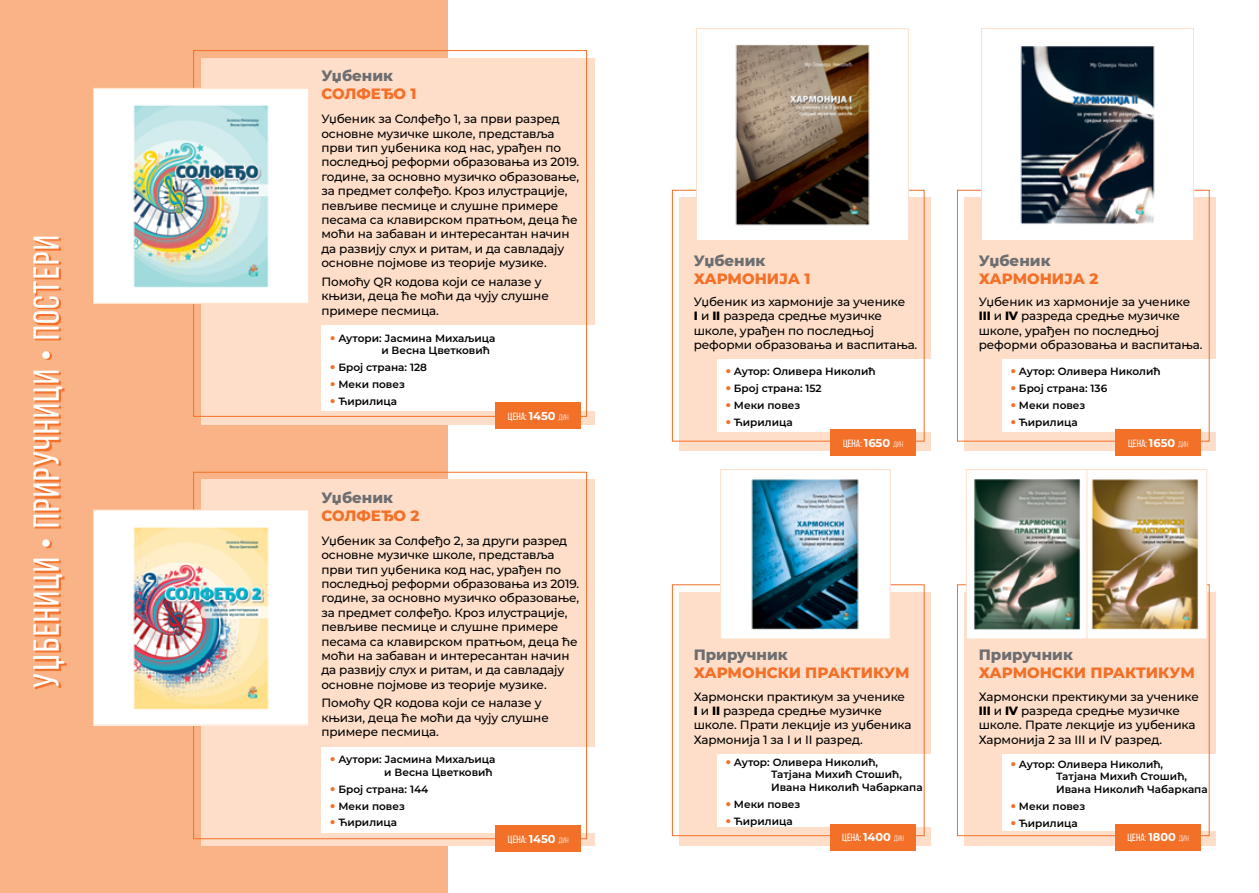
<style>
.page{position:relative;width:1259px;height:893px;background:#fff}
.page>*{position:absolute;margin:0;border:0;box-sizing:border-box;transform-origin:0 0}
.t1{font:36px "Bebas Neue";letter-spacing:.04em;color:#fff}
.t2{font:800 15px "Montserrat";color:#f37029}
.t3{font:800 15px "Montserrat";color:#6d6e71}
.t4{font:500 12px/14.4px "Montserrat";letter-spacing:-.01em;color:#000}
.t5{font:600 10.5px/16.8px "Montserrat";color:#000}
.t6{font:10.5px "Bebas Neue";color:#fff}
.s1{font-family:"Myriad Pro";font-stretch:condensed;font-size:37.5px}
.s2{font-family:"Montserrat";font-weight:700;font-size:11.4px}
.s3{font-size:8.1px}
.s4{font-weight:800}
</style>
<div class="page">
<div style="left:0;top:0;width:448px;height:893px;background:#fab387"></div>
<svg style="left:35px;top:239px;width:32px;height:451px"></svg>
<div style="left:201px;top:58px;width:393px;height:367px;background:#fedec8"></div>
<div style="left:201px;top:480px;width:393px;height:366px;background:#fedec8"></div>
<div style="left:321px;top:325px;width:273px;height:86px;background:#fff"></div>
<div style="left:321px;top:747px;width:273px;height:85px;background:#fff"></div>
<img style="left:95px;top:90px;width:212px;height:212px">
<div style="left:93px;top:88px;width:216px;height:216px;border:1px solid #fedec8"></div>
<img style="left:95px;top:512px;width:212px;height:211px">
<div style="left:93px;top:510px;width:216px;height:215px;border:1px solid #fedec8"></div>
<div style="left:495px;top:402px;width:86px;height:27px;background:#f37029"></div>
<div style="left:495px;top:825px;width:86px;height:27px;background:#f37029"></div>
<div style="left:679px;top:198px;width:252px;height:253px;background:#fedec8"></div>
<div style="left:679px;top:592px;width:252px;height:254px;background:#fedec8"></div>
<div style="left:964px;top:198px;width:252px;height:253px;background:#fedec8"></div>
<div style="left:964px;top:592px;width:252px;height:254px;background:#fedec8"></div>
<div style="left:717px;top:360px;width:214px;height:72px;background:#fff"></div>
<div style="left:717px;top:754px;width:214px;height:72px;background:#fff"></div>
<div style="left:1002px;top:360px;width:214px;height:72px;background:#fff"></div>
<div style="left:1002px;top:754px;width:214px;height:76px;background:#fff"></div>
<div style="left:672px;top:190px;width:252px;height:251px;border:1px solid #f37029"></div>
<div style="left:672px;top:584px;width:252px;height:252px;border:1px solid #f37029"></div>
<div style="left:957px;top:190px;width:252px;height:251px;border:1px solid #f37029"></div>
<div style="left:957px;top:584px;width:252px;height:252px;border:1px solid #f37029"></div>
<div style="left:830px;top:429px;width:86px;height:27px;background:#f37029"></div>
<div style="left:830px;top:824px;width:86px;height:26px;background:#f37029"></div>
<div style="left:1115px;top:429px;width:86px;height:27px;background:#f37029"></div>
<div style="left:1115px;top:824px;width:86px;height:26px;background:#f37029"></div>
<svg style="left:695px;top:28px;width:214px;height:212px"></svg>
<svg style="left:720px;top:469px;width:171px;height:170px"></svg>
<svg style="left:980px;top:28px;width:214px;height:212px"></svg>
<img style="left:965px;top:469px;width:242px;height:170px">
<h1 class="t1" style="left:27px;top:688px;width:454px;rotate:-90deg">у<span class="s1">Џ</span>беници • приручници • постери</h1>
<p class="t3" style="left:321px;top:65px;width:73px">Уџбеник</p>
<p class="t2" style="left:321px;top:83px;width:97px">СОЛФЕЂО 1</p>
<p class="t4" style="left:321px;top:111px;width:259px">Уџбеник за Солфеђо 1, за први разред основне музичке школе, представља први тип уџбеника код нас, урађен по последњој реформи образовања из 2019. године, за основно музичко образовање, за предмет солфеђо. Кроз илустрације, певљиве песмице и слушне примере песама са клавирском пратњом, деца ће моћи на забаван и интересантан начин да развију слух и ритам, и да савладају основне појмове из теорије музике.</p>
<p class="t4" style="left:321px;top:274px;width:229px">Помоћу QR кодова који се налазе у књизи, деца ће моћи да чују слушне примере песмица.</p>
<p class="t5" style="left:381px;top:331px;width:116px;line-height:12.6px;text-indent:-43px">Аутори: Јасмина Михаљица и Весна Цветковић</p>
<p class="t5" style="left:338px;top:358px;width:90px">Број страна: 128<br>Меки повез<br>Ћирилица</p>
<p class="t6" style="left:508px;top:410px;width:62px">ЦЕНА: <span class="s2">1450</span> <span class="s3">дин</span></p>
<p class="t3" style="left:321px;top:486px;width:73px">Уџбеник</p>
<p class="t2" style="left:321px;top:504px;width:100px">СОЛФЕЂО 2</p>
<p class="t4" style="left:321px;top:533px;width:259px">Уџбеник за Солфеђо 2, за други разред основне музичке школе, представља први тип уџбеника код нас, урађен по последњој реформи образовања из 2019. године, за основно музичко образовање, за предмет солфеђо. Кроз илустрације, певљиве песмице и слушне примере песама са клавирском пратњом, деца ће моћи на забаван и интересантан начин да развију слух и ритам, и да савладају основне појмове из теорије музике.</p>
<p class="t4" style="left:321px;top:695px;width:229px">Помоћу QR кодова који се налазе у књизи, деца ће моћи да чују слушне примере песмица.</p>
<p class="t5" style="left:338px;top:753px;width:159px;line-height:12.6px;text-align:right">Аутори: Јасмина Михаљица и Весна Цветковић</p>
<p class="t5" style="left:338px;top:780px;width:91px">Број страна: 144<br>Меки повез<br>Ћирилица</p>
<p class="t6" style="left:508px;top:833px;width:62px">ЦЕНА: <span class="s2">1450</span> <span class="s3">дин</span></p>
<p class="t3" style="left:693px;top:249px;width:73px">Уџбеник</p>
<p class="t2" style="left:693px;top:267px;width:118px">ХАРМОНИЈА 1</p>
<p class="t4" style="left:693px;top:294px;width:225px">Уџбеник из хармоније за ученике<br><span class="s4">I</span> и <span class="s4">II</span> разреда средње музичке школе, урађен по последњој реформи образовања и васпитања.</p>
<p class="t5" style="left:734px;top:363px;width:143px">Аутор: Оливера Николић<br>Број страна: 152<br>Меки повез<br>Ћирилица</p>
<p class="t6" style="left:843px;top:437px;width:62px">ЦЕНА: <span class="s2">1650</span> <span class="s3">дин</span></p>
<p class="t3" style="left:978px;top:249px;width:73px">Уџбеник</p>
<p class="t2" style="left:978px;top:267px;width:121px">ХАРМОНИЈА 2</p>
<p class="t4" style="left:978px;top:294px;width:225px">Уџбеник из хармоније за ученике<br><span class="s4">III</span> и <span class="s4">IV</span> разреда средње музичке школе, урађен по последњој реформи образовања и васпитања.</p>
<p class="t5" style="left:1019px;top:363px;width:143px">Аутор: Оливера Николић<br>Број страна: 136<br>Меки повез<br>Ћирилица</p>
<p class="t6" style="left:1128px;top:437px;width:62px">ЦЕНА: <span class="s2">1650</span> <span class="s3">дин</span></p>
<p class="t3" style="left:693px;top:644px;width:96px">Приручник</p>
<p class="t2" style="left:693px;top:662px;width:217px">ХАРМОНСКИ ПРАКТИКУМ</p>
<p class="t4" style="left:693px;top:689px;width:219px">Хармонски практикум за ученике<br><span class="s4">I</span> и <span class="s4">II</span> разреда средње музичке школе. Прати лекције из уџбеника<br>Хармонија 1 за I и II разред.</p>
<p class="t5" style="left:771px;top:755px;width:153px;line-height:12.6px;text-indent:-37px">Аутор: Оливера Николић,<br>Татјана Михић Стошић,<br>Ивана Николић Чабаркапа</p>
<p class="t5" style="left:734px;top:795px;width:68px">Меки повез<br>Ћирилица</p>
<p class="t6" style="left:842px;top:832px;width:63px">ЦЕНА: <span class="s2">1400</span> <span class="s3">дин</span></p>
<p class="t3" style="left:978px;top:644px;width:96px">Приручник</p>
<p class="t2" style="left:978px;top:662px;width:217px">ХАРМОНСКИ ПРАКТИКУМ</p>
<p class="t4" style="left:978px;top:689px;width:222px">Хармонски пректикуми за ученике<br><span class="s4">III</span> и <span class="s4">IV</span> разреда средње музичке школе. Прате лекције из уџбеника<br>Хармонија 2 за III и IV разред.</p>
<p class="t5" style="left:1056px;top:757px;width:153px;line-height:12.6px;text-indent:-37px">Аутор: Оливера Николић,<br>Татјана Михић Стошић,<br>Ивана Николић Чабаркапа</p>
<p class="t5" style="left:1019px;top:797px;width:68px">Меки повез<br>Ћирилица</p>
<p class="t6" style="left:1127px;top:832px;width:63px">ЦЕНА: <span class="s2">1800</span> <span class="s3">дин</span></p>
</div>
